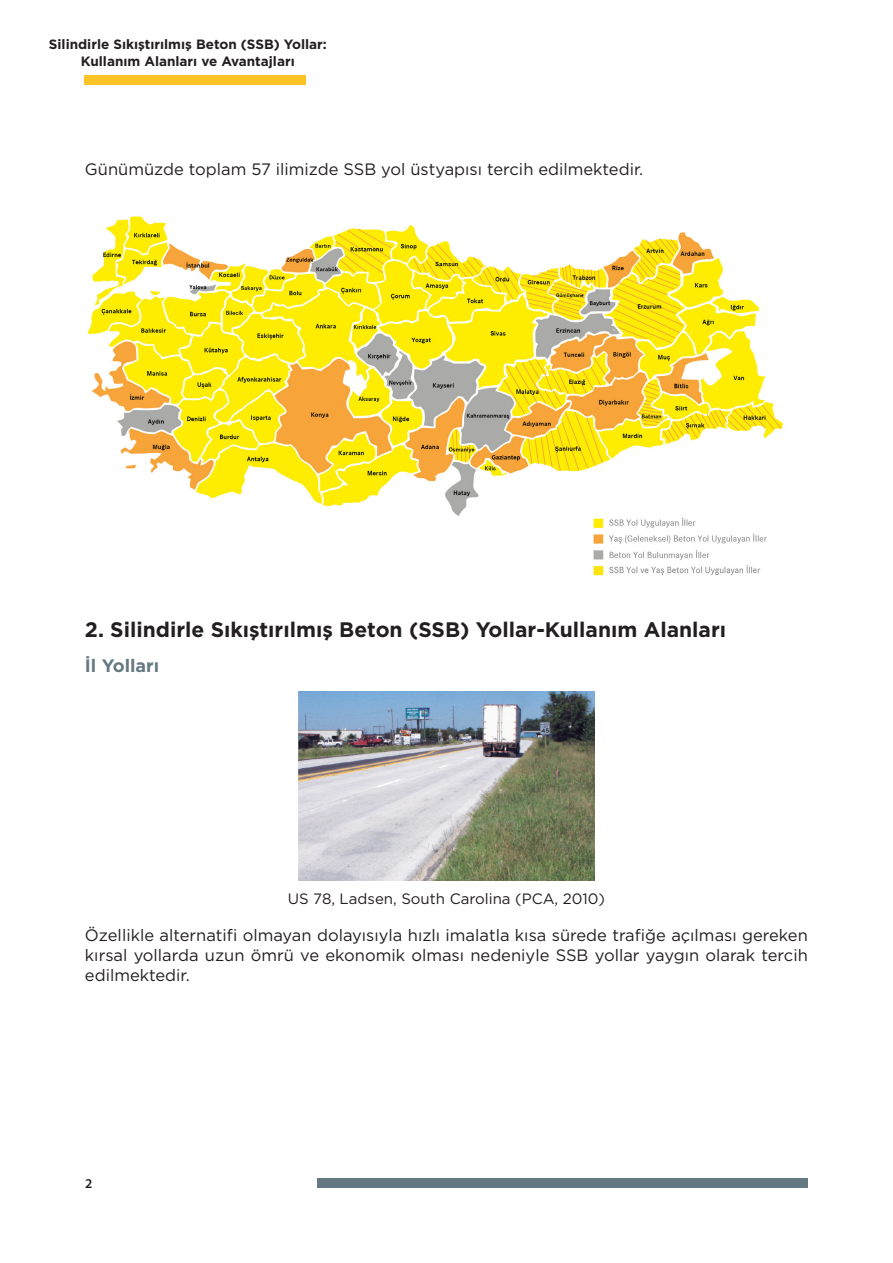
<style>
.page{position:relative;width:893px;height:1263px;background:#fff}
.page>*{position:absolute;margin:0;border:0;box-sizing:border-box;transform-origin:0 0}
.t1{font:700 21px "Gotham";color:#231f20}
.t2{font:700 18px "Gotham";color:#657982}
.t3{font:16.5px/19.8px "Gotham";color:#231f20;text-align:justify}
.t4{font:15px "Gotham";color:#231f20}
.t5{font:700 13.5px/16.5px "Gotham";color:#231f20;text-align:center}
.t6{font:600 13.5px "Myriad Pro";color:#231f20}
</style>
<div class="page">
<div style="left:85px;top:76px;width:221px;height:9px;background:#fbc328"></div>
<div style="left:317px;top:1178px;width:491px;height:9px;background:#657982"></div>
<img style="left:87px;top:216px;width:697px;height:360px">
<img style="left:298px;top:692px;width:296px;height:188px">
<p class="t5" style="left:49px;top:36px;width:279px">Silindirle Sıkıştırılmış Beton (SSB) Yollar:<br>Kullanım Alanları ve Avantajları</p>
<p class="t3" style="left:85px;top:159px;width:560px">Günümüzde toplam 57 ilimizde SSB yol üstyapısı tercih edilmektedir.</p>
<p class="t1" style="left:85px;top:616px;width:643px">2. Silindirle Sıkıştırılmış Beton (SSB) Yollar-Kullanım Alanları</p>
<p class="t2" style="left:85px;top:653px;width:76px">İ l Yolları</p>
<p class="t4" style="left:288px;top:889px;width:319px">US 78, Ladsen, South Carolina (PCA, 2010)</p>
<p class="t3" style="left:85px;top:925px;width:724px">Özellikle alternatifi olmayan dolayısıyla hızlı imalatla kısa sürede trafiğe açılması gereken kırsal yollarda uzun ömrü ve ekonomik olması nedeniyle SSB yollar yaygın olarak tercih edilmektedir.</p>
<p class="t6" style="left:85px;top:1175px;width:9px">2</p>
</div>
